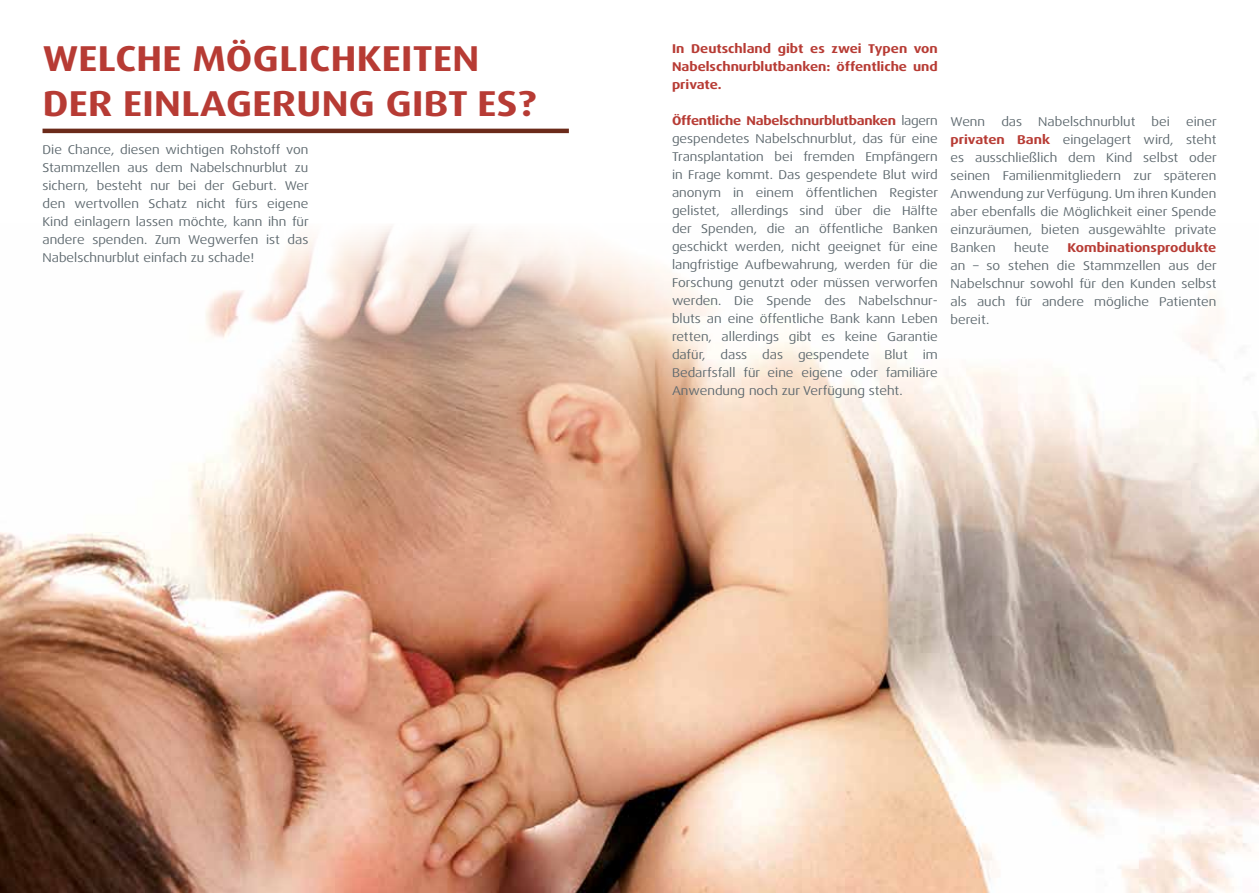
<style>
.page{position:relative;width:1259px;height:893px;background:#fff}
.page>*{position:absolute;margin:0;border:0;box-sizing:border-box;transform-origin:0 0}
.t1{font:700 expanded 36px/45px "Dax OT";letter-spacing:.01em;color:#b73b34}
.t2{font:expanded 12.75px/18px "Dax OT";color:#5d686e;text-align:justify}
.t3{font:700 expanded 12.75px/18px "Dax OT";color:#b73b34;text-align:justify}
.s1{font-weight:700;color:#b73b34}
</style>
<div class="page">
<img style="left:0;top:226px;width:1259px;height:667px">
<hr style="left:43px;top:129px;width:526px;height:4px;background:#6b2a1a">
<h1 class="t1" style="left:43px;top:36px;width:495px">WELCHE MÖGLICHKEITEN<br>DER EINLAGERUNG GIBT ES?</h1>
<p class="t3" style="left:672px;top:39px;width:267px">In Deutschland gibt es zwei Typen von Nabelschnurblutbanken: öffentliche und private.</p>
<p class="t2" style="left:672px;top:111px;width:268px"><span class="s1">Öffentliche Nabelschnurblutbanken</span> lagern gespendetes Nabelschnurblut, das für eine Transplantation bei fremden Empfängern in Frage kommt. Das gespendete Blut wird anonym in einem öffentlichen Register gelistet, allerdings sind über die Hälfte der Spenden, die an öffentliche Banken geschickt werden, nicht geeignet für eine langfristige Aufbewahrung, werden für die Forschung genutzt oder müssen verworfen werden. Die Spende des Nabelschnur&shy;bluts an eine öffentliche Bank kann Leben retten, allerdings gibt es keine Garantie dafür, dass das gespendete Blut im Bedarfsfall für eine eigene oder familiäre Anwendung noch zur Verfügung steht.</p>
<p class="t2" style="left:950px;top:113px;width:36px">Wenn</p>
<p class="t2" style="left:1001px;top:113px;width:22px">das</p>
<p class="t2" style="left:1038px;top:113px;width:99px">Nabelschnurblut</p>
<p class="t2" style="left:1151px;top:113px;width:20px">bei</p>
<p class="t2" style="left:950px;top:113px;width:268px;text-indent:235px">einer <span class="s1">privaten Bank</span> eingelagert wird, steht es ausschließlich dem Kind selbst oder seinen Familienmitgliedern zur späteren Anwendung zur Verfügung. Um ihren Kunden aber ebenfalls die Möglichkeit einer Spende einzuräumen, bieten ausgewählte private Banken</p>
<p class="t2" style="left:43px;top:141px;width:268px">Die Chance, diesen wichtigen Rohstoff von Stammzellen aus dem Nabelschnurblut zu sichern, besteht nur bei der Geburt. Wer den wertvollen Schatz nicht fürs eigene Kind einlagern lassen möchte, kann ihn für andere spenden. Zum Wegwerfen ist das Nabelschnurblut einfach zu schade!</p>
<p class="t2" style="left:1014px;top:239px;width:36px">heute</p>
<p class="t3" style="left:1067px;top:239px;width:150px">Kombinationsprodukte</p>
<p class="t2" style="left:950px;top:257px;width:268px">an – so stehen die Stammzellen aus der Nabelschnur sowohl für den Kunden selbst als auch für andere mögliche Patienten bereit.</p>
</div>
